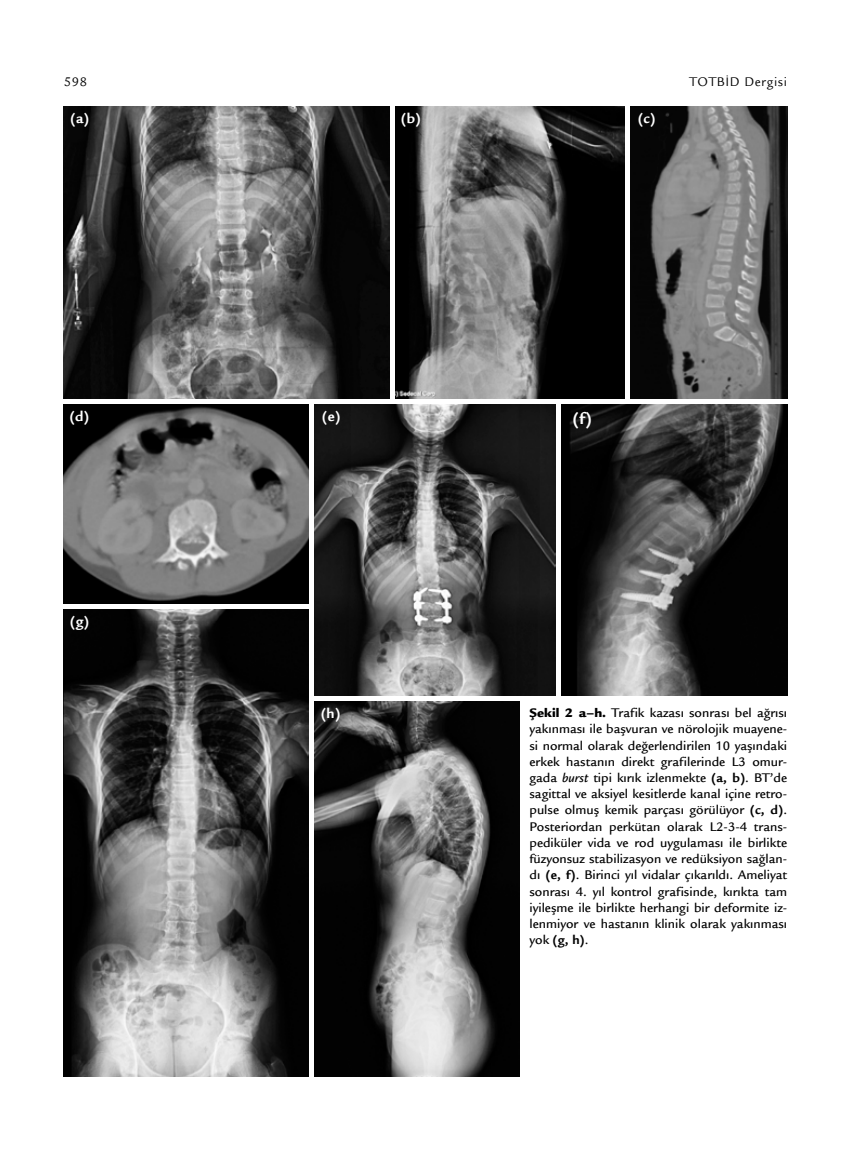
<style>
.page{position:relative;width:851px;height:1149px;background:#fff}
.page>*{position:absolute;margin:0;border:0;box-sizing:border-box;transform-origin:0 0}
.t1{font:700 17.7px "Legacy Sans Std";color:#fff}
.t2{font:700 15px "Legacy Sans Std";color:#fff}
.t3{font:500 13.5px/16.2px "Legacy Sans Std";color:#000;text-align:justify}
.t4{font:13.5px "Legacy Sans Std";letter-spacing:.05em;color:#000}
.s1{font-weight:900}
.s2{font-style:italic}
.s3{font-weight:700}
</style>
<div class="page">
<img style="left:64px;top:106px;width:325px;height:292px">
<img style="left:395px;top:106px;width:229px;height:292px">
<img style="left:630px;top:106px;width:157px;height:292px">
<img style="left:315px;top:404px;width:240px;height:291px">
<img style="left:64px;top:404px;width:245px;height:199px">
<img style="left:561px;top:404px;width:226px;height:291px">
<img style="left:64px;top:609px;width:245px;height:467px">
<img style="left:315px;top:701px;width:204px;height:375px">
<p class="t4" style="left:64px;top:74px;width:25px">598</p>
<p class="t4" style="left:689px;top:74px;width:99px">TOTBİD Dergisi</p>
<p class="t2" style="left:70px;top:109px;width:21px">(a)</p>
<p class="t2" style="left:401px;top:109px;width:22px">(b)</p>
<p class="t2" style="left:637px;top:109px;width:20px">(c)</p>
<p class="t2" style="left:69px;top:407px;width:22px">(d)</p>
<p class="t2" style="left:322px;top:407px;width:20px">(e)</p>
<h1 class="t1" style="left:572px;top:408px;width:21px">(f)</h1>
<p class="t2" style="left:70px;top:613px;width:21px">(g)</p>
<p class="t2" style="left:321px;top:704px;width:21px">(h)</p>
<p class="t3" style="left:529px;top:704px;width:259px"><span class="s1">Şekil 2 a–h.</span> Trafik kazası sonrası bel ağrısı yakınması ile başvuran ve nörolojik muayene&shy;si normal olarak değerlendirilen 10 yaşındaki erkek hastanın direkt grafilerinde L3 omur&shy;gada <span class="s2">burst</span> tipi kırık izlenmekte <span class="s3">(a, b)</span>. BT’de sagittal ve aksiyel kesitlerde kanal içine retro&shy;pulse olmuş kemik parçası görülüyor <span class="s3">(c, d)</span>.<br>Posteriordan perkütan olarak L2-3-4 trans&shy;pediküler vida ve rod uygulaması ile birlikte füzyonsuz stabilizasyon ve redüksiyon sağlan&shy;dı <span class="s3">(e, f)</span>. Birinci yıl vidalar çıkarıldı. Ameliyat sonrası 4. yıl kontrol grafisinde, kırıkta tam iyileşme ile birlikte herhangi bir deformite iz&shy;lenmiyor ve hastanın klinik olarak yakınması yok <span class="s3">(g, h)</span>.</p>
</div>
